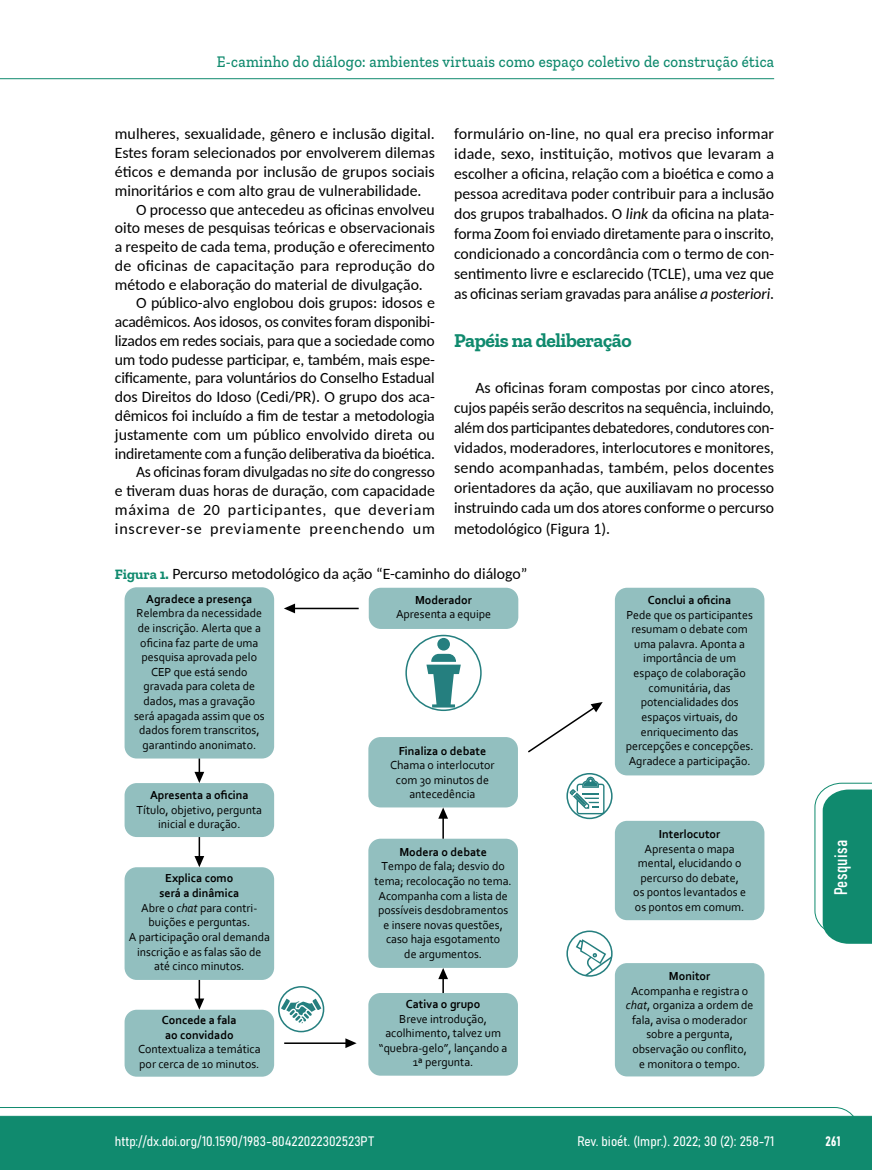
<style>
.page{position:relative;width:872px;height:1170px;background:#fff}
.page>*{position:absolute;margin:0;border:0;box-sizing:border-box;transform-origin:0 0}
.t1{font:700 19.5px "Zilla Slab";letter-spacing:-.02em;color:#108a6e}
.t2{font:18px "Bahnschrift";letter-spacing:.02em;color:#fff}
.t3{font:500 16.5px "Zilla Slab";letter-spacing:.02em;color:#108a6e;scale:.9 1}
.t4{font:15.75px/20px "Carlito";letter-spacing:-.005em;color:#000;text-align:justify}
.t5{font:15.75px "Carlito";letter-spacing:.05em;color:#000}
.t6{font:15.75px "Carlito";letter-spacing:.045em;color:#000}
.t7{font:13.5px "Bahnschrift";color:#fff}
.t8{font:12.15px/14.7px "Corbel";color:#000;text-align:center}
.t9{font:700 12.15px/14.7px "Corbel";color:#000}
.s1{font-style:italic}
.s2{font-family:"Zilla Slab";font-weight:700;font-size:14.25px;color:#108a6e}
.s3{font-weight:700}
</style>
<div class="page">
<svg style="left:0;top:1107px;width:859px;height:62px;background:#2e9880"></svg>
<hr style="left:0;top:78px;width:774px;height:1px;background:#108a6e">
<svg style="left:569px;top:776px;width:35px;height:38px"></svg>
<div style="left:566px;top:773px;width:46px;height:46px;border:2px solid #257f7f;border-radius:50%"></div>
<div style="left:437px;top:638px;width:13px;height:12px;background:#257f7f;border-radius:50%"></div>
<svg style="left:426px;top:653px;width:35px;height:54px"></svg>
<div style="left:405px;top:634px;width:76px;height:77px;border:2px solid #257f7f;border-radius:50%"></div>
<svg style="left:281px;top:998px;width:40px;height:25px"></svg>
<div style="left:278px;top:985px;width:46px;height:47px;border:2px solid #257f7f;border-radius:50%"></div>
<svg style="left:576px;top:939px;width:37px;height:38px"></svg>
<div style="left:566px;top:930px;width:46px;height:46px;border:2px solid #257f7f;border-radius:50%"></div>
<div style="left:125px;top:587px;width:149px;height:171px;background:#92bfbf;border-radius:12px"></div>
<div style="left:125px;top:783px;width:149px;height:54px;background:#92bfbf;border-radius:12px"></div>
<div style="left:369px;top:587px;width:149px;height:42px;background:#92bfbf;border-radius:12px"></div>
<div style="left:368px;top:737px;width:150px;height:70px;background:#92bfbf;border-radius:12px"></div>
<div style="left:368px;top:838px;width:150px;height:129px;background:#92bfbf;border-radius:12px"></div>
<div style="left:368px;top:992px;width:150px;height:83px;background:#92bfbf;border-radius:12px"></div>
<div style="left:615px;top:963px;width:149px;height:113px;background:#92bfbf;border-radius:12px"></div>
<div style="left:615px;top:820px;width:149px;height:100px;background:#92bfbf;border-radius:12px"></div>
<div style="left:615px;top:587px;width:149px;height:188px;background:#92bfbf;border-radius:12px"></div>
<div style="left:125px;top:1009px;width:149px;height:67px;background:#92bfbf;border-radius:12px"></div>
<div style="left:125px;top:867px;width:149px;height:112px;background:#92bfbf;border-radius:12px"></div>
<svg style="left:194px;top:758px;width:10px;height:25px"></svg>
<svg style="left:194px;top:837px;width:10px;height:30px"></svg>
<svg style="left:194px;top:979px;width:10px;height:30px"></svg>
<svg style="left:438px;top:967px;width:10px;height:12px"></svg>
<hr style="left:442px;top:971px;width:2px;height:21px;background:#000">
<svg style="left:438px;top:807px;width:10px;height:11px"></svg>
<hr style="left:442px;top:811px;width:2px;height:27px;background:#000">
<svg style="left:284px;top:603px;width:11px;height:10px"></svg>
<hr style="left:288px;top:607px;width:71px;height:2px;background:#000">
<svg style="left:528px;top:702px;width:74px;height:51px"></svg>
<svg style="left:345px;top:1038px;width:11px;height:9px"></svg>
<hr style="left:284px;top:1042px;width:69px;height:1px;background:#000">
<svg style="left:814px;top:782px;width:58px;height:161px"></svg>
<p class="t3" style="left:217px;top:53px;width:620px">E-caminho do diálogo: ambientes virtuais como espaço coletivo de construção ética</p>
<p class="t4" style="left:115px;top:123px;width:321px">mulheres, sexualidade, gênero e inclusão digital.</p>
<p class="t4" style="left:115px;top:142px;width:321px">Estes foram selecionados por envolverem dilemas</p>
<p class="t4" style="left:115px;top:161px;width:321px">éticos e demanda por inclusão de grupos sociais</p>
<p class="t4" style="left:115px;top:180px;width:308px">minoritários e com alto grau de vulnerabilidade.</p>
<p class="t4" style="left:136px;top:198px;width:300px">O processo que antecedeu as oficinas envolveu</p>
<p class="t4" style="left:115px;top:217px;width:321px">oito meses de pesquisas teóricas e observacionais</p>
<p class="t4" style="left:115px;top:236px;width:321px">a respeito de cada tema, produção e oferecimento</p>
<p class="t4" style="left:115px;top:255px;width:321px">de oficinas de capacitação para reprodução do</p>
<p class="t4" style="left:115px;top:273px;width:309px">método e elaboração do material de divulgação.</p>
<p class="t4" style="left:136px;top:292px;width:300px">O público-alvo englobou dois grupos: idosos e</p>
<p class="t4" style="left:115px;top:311px;width:321px">acadêmicos. Aos idosos, os convites foram disponibi-</p>
<p class="t4" style="left:115px;top:330px;width:321px">lizados em redes sociais, para que a sociedade como</p>
<p class="t4" style="left:115px;top:349px;width:321px">um todo pudesse participar, e, também, mais espe-</p>
<p class="t4" style="left:115px;top:367px;width:321px">cificamente, para voluntários do Conselho Estadual</p>
<p class="t4" style="left:115px;top:386px;width:321px">dos Direitos do Idoso (Cedi/PR). O grupo dos aca-</p>
<p class="t4" style="left:115px;top:405px;width:321px">dêmicos foi incluído a fim de testar a metodologia</p>
<p class="t4" style="left:115px;top:424px;width:321px">justamente com um público envolvido direta ou</p>
<p class="t4" style="left:115px;top:442px;width:321px">indiretamente com a função deliberativa da bioética.</p>
<p class="t4" style="left:136px;top:461px;width:300px">As oficinas foram divulgadas no <span class="s1">site</span> do congresso</p>
<p class="t4" style="left:115px;top:480px;width:321px">e tiveram duas horas de duração, com capacidade</p>
<p class="t6" style="left:115px;top:499px;width:321px">máxima de 20 participantes, que deveriam</p>
<p class="t5" style="left:115px;top:517px;width:321px">inscrever-se previamente preenchendo um</p>
<p class="t4" style="left:454px;top:123px;width:321px">formulário on-line, no qual era preciso informar idade, sexo, instituição, motivos que levaram a escolher a oficina, relação com a bioética e como a pessoa acreditava poder contribuir para a inclusão dos grupos trabalhados. O <span class="s1">link</span> da oficina na plata&shy;forma Zoom foi enviado diretamente para o inscrito, condicionado a concordância com o termo de con&shy;sentimento livre e esclarecido (TCLE), uma vez que as oficinas seriam gravadas para análise <span class="s1">a posteriori</span>.</p>
<p class="t1" style="left:454px;top:329px;width:179px">Papéis na deliberação</p>
<p class="t4" style="left:454px;top:377px;width:321px;text-indent:21px">As oficinas foram compostas por cinco atores, cujos papéis serão descritos na sequência, incluindo, além dos participantes debatedores, condutores con&shy;vidados, moderadores, interlocutores e monitores, sendo acompanhadas, também, pelos docentes orientadores da ação, que auxiliavam no processo instruindo cada um dos atores conforme o percurso metodológico (Figura 1).</p>
<p class="t4" style="left:115px;top:563px;width:414px"><span class="s2">Figura 1.</span> Percurso metodológico da ação “E-caminho do diálogo”</p>
<p class="t9" style="left:146px;top:591px;width:108px">Agradece a presença</p>
<p class="t8" style="left:134px;top:605px;width:132px">Relembra da necessidade de inscrição. Alerta que a oficina faz parte de uma pesquisa aprovada pelo<br>CEP que está sendo gravada para coleta de dados, mas a gravação será apagada assim que os dados forem transcritos, garantindo anonimato.</p>
<p class="t9" style="left:150px;top:787px;width:100px">Apresenta a oficina</p>
<p class="t8" style="left:137px;top:801px;width:127px">Título, objetivo, pergunta inicial e duração.</p>
<p class="t9" style="left:648px;top:592px;width:85px">Conclui a oficina</p>
<p class="t8" style="left:625px;top:607px;width:129px">Pede que os participantes resumam o debate com uma palavra. Aponta a importância de um espaço de colaboração comunitária, das potencialidades dos espaços virtuais, do enriquecimento das percepções e concepções.<br>Agradece a participação.</p>
<p class="t9" style="left:415px;top:592px;width:59px">Moderador</p>
<p class="t8" style="left:396px;top:606px;width:97px">Apresenta a equipe</p>
<p class="t9" style="left:399px;top:742px;width:89px">Finaliza o debate</p>
<p class="t8" style="left:390px;top:757px;width:106px">Chama o interlocutor com 30 minutos de antecedência</p>
<p class="t9" style="left:659px;top:826px;width:63px">Interlocutor</p>
<p class="t8" style="left:633px;top:840px;width:114px">Apresenta o mapa mental, elucidando o percurso do debate,<br>os pontos levantados e os pontos em comum.</p>
<p class="t9" style="left:399px;top:843px;width:89px">Modera o debate</p>
<p class="t8" style="left:374px;top:858px;width:139px">Tempo de fala; desvio do tema; recolocação no tema.<br>Acompanha com a lista de possíveis desdobramentos e insere novas questões, caso haja esgotamento<br>de argumentos.</p>
<p class="t9" style="left:406px;top:996px;width:76px">Cativa o grupo</p>
<p class="t8" style="left:379px;top:1010px;width:130px">Breve introdução, acolhimento, talvez um “quebra-gelo”, lançando a<br>1ª pergunta.</p>
<p class="t8" style="left:129px;top:870px;width:143px"><span class="s3">Explica como<br>será a dinâmica<br></span>Abre o <span class="s1">chat</span> para contri&shy;buições e perguntas.<br>A participação oral demanda inscrição e as falas são de até cinco minutos.</p>
<p class="t9" style="left:669px;top:968px;width:43px">Monitor</p>
<p class="t8" style="left:626px;top:982px;width:129px">Acompanha e registra o <span class="s1">chat</span>, organiza a ordem de fala, avisa o moderador sobre a pergunta, observação ou conflito,<br>e monitora o tempo.</p>
<p class="t9" style="left:162px;top:1012px;width:76px">Concede a fala ao convidado</p>
<p class="t8" style="left:138px;top:1041px;width:124px;text-align:left">Contextualiza a temática por cerca de 10 minutos.</p>
<p class="t2" style="left:827px;top:895px;width:57px;rotate:-90deg">Pesquisa</p>
<p class="t7" style="left:115px;top:1131px;width:261px">http://dx.doi.org/10.1590/1983-80422022302523PT</p>
<p class="t7" style="left:577px;top:1131px;width:198px">Rev. bioét. (Impr.). 2022; 30 (2): 258-71</p>
<p class="t7" style="left:825px;top:1130px;width:16px">261</p>
</div>
